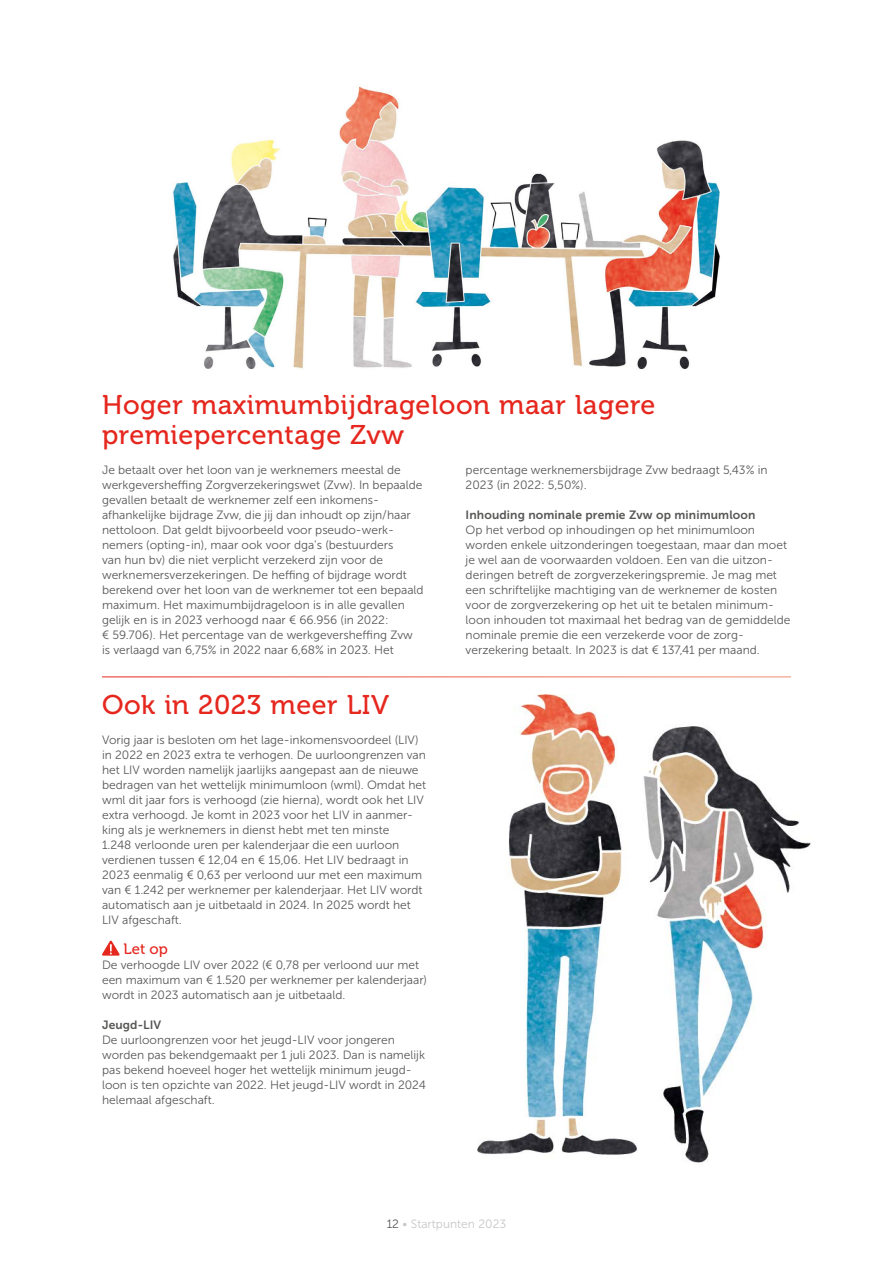
<style>
.page{position:relative;width:893px;height:1263px;background:#fff}
.page>*{position:absolute;margin:0;border:0;box-sizing:border-box;transform-origin:0 0}
.Kop_nieuwsbericht{font:27px/30px "Museo 500";letter-spacing:.02em;color:#e5271e}
.Tussenkop_Let_op__Ti{font:15px "Museo 500";color:#e5271e}
.Platte_tekst{font:12px/15px "Museo Sans 300";color:#575756}
.Tussenkop{font:12px "Museo Sans 700";letter-spacing:.01em;color:#575756}
.t1{font:12px "Museo Sans 300";color:#c6c6c6}
.s1{color:#575756}
</style>
<div class="page">
<svg style="left:102px;top:940px;width:18px;height:16px"></svg>
<img style="left:172px;top:84px;width:548px;height:285px">
<img style="left:477px;top:694px;width:154px;height:461px">
<img style="left:631px;top:726px;width:180px;height:437px">
<p class="Kop_nieuwsbericht" style="left:102px;top:390px;width:555px">Hoger maximumbijdrageloon maar lagere premiepercentage Zvw</p>
<p class="Platte_tekst" style="left:466px;top:462px;width:303px">percentage werknemersbijdrage Zvw bedraagt 5,43% in<br>2023 (in 2022: 5,50%).</p>
<p class="Tussenkop" style="left:466px;top:508px;width:291px">Inhouding nominale premie Zvw op minimumloon</p>
<p class="Platte_tekst" style="left:466px;top:522px;width:326px">Op het verbod op inhoudingen op het minimumloon worden enkele uitzonderingen toegestaan, maar dan moet je wel aan de voorwaarden voldoen. Een van die uitzon&shy;deringen betreft de zorgverzekeringspremie. Je mag met een schriftelijke machtiging van de werknemer de kosten voor de zorgverzekering op het uit te betalen minimum&shy;loon inhouden tot maximaal het bedrag van de gemiddelde nominale premie die een verzekerde voor de zorg&shy;verzekering betaalt. In 2023 is dat € 137,41 per maand.</p>
<p class="Platte_tekst" style="left:102px;top:462px;width:323px">Je betaalt over het loon van je werknemers meestal de werkgeversheffing Zorgverzekeringswet (Zvw). In bepaalde gevallen betaalt de werknemer zelf een inkomens&shy;afhankelijke bijdrage Zvw, die jij dan inhoudt op zijn/haar nettoloon. Dat geldt bijvoorbeeld voor pseudo-werk&shy;nemers (opting-in), maar ook voor dga’s (bestuurders<br>van hun bv) die niet verplicht verzekerd zijn voor de werknemersverzekeringen. De heffing of bijdrage wordt berekend over het loon van de werknemer tot een bepaald maximum. Het maximumbijdrageloon is in alle gevallen gelijk en is in 2023 verhoogd naar € 66.956 (in 2022:<br>€ 59.706). Het percentage van de werkgeversheffing Zvw is verlaagd van 6,75% in 2022 naar 6,68% in 2023. Het</p>
<p class="Kop_nieuwsbericht" style="left:102px;top:690px;width:289px">Ook in 2023 meer LIV</p>
<p class="Platte_tekst" style="left:102px;top:732px;width:326px">Vorig jaar is besloten om het lage-inkomensvoordeel (LIV) in 2022 en 2023 extra te verhogen. De uurloongrenzen van het LIV worden namelijk jaarlijks aangepast aan de nieuwe bedragen van het wettelijk minimumloon (wml). Omdat het wml dit jaar fors is verhoogd (zie hierna), wordt ook het LIV extra verhoogd. Je komt in 2023 voor het LIV in aanmer&shy;king als je werknemers in dienst hebt met ten minste<br>1.248 verloonde uren per kalenderjaar die een uurloon verdienen tussen € 12,04 en € 15,06. Het LIV bedraagt in 2023 eenmalig € 0,63 per verloond uur met een maximum van € 1.242 per werknemer per kalenderjaar. Het LIV wordt automatisch aan je uitbetaald in 2024. In 2025 wordt het LIV afgeschaft.</p>
<p class="Tussenkop_Let_op__Ti" style="left:124px;top:941px;width:46px">Let op</p>
<p class="Platte_tekst" style="left:102px;top:957px;width:327px">De verhoogde LIV over 2022 (€ 0,78 per verloond uur met een maximum van € 1.520 per werknemer per kalenderjaar) wordt in 2023 automatisch aan je uitbetaald.</p>
<p class="Tussenkop" style="left:102px;top:1018px;width:61px">Jeugd-LIV</p>
<p class="Platte_tekst" style="left:102px;top:1032px;width:325px">De uurloongrenzen voor het jeugd-LIV voor jongeren worden pas bekendgemaakt per 1 juli 2023. Dan is namelijk pas bekend hoeveel hoger het wettelijk minimum jeugd&shy;loon is ten opzichte van 2022. Het jeugd-LIV wordt in 2024 helemaal afgeschaft.</p>
<p class="t1" style="left:387px;top:1218px;width:121px"><span class="s1">12</span> • Startpunten 2023</p>
</div>
